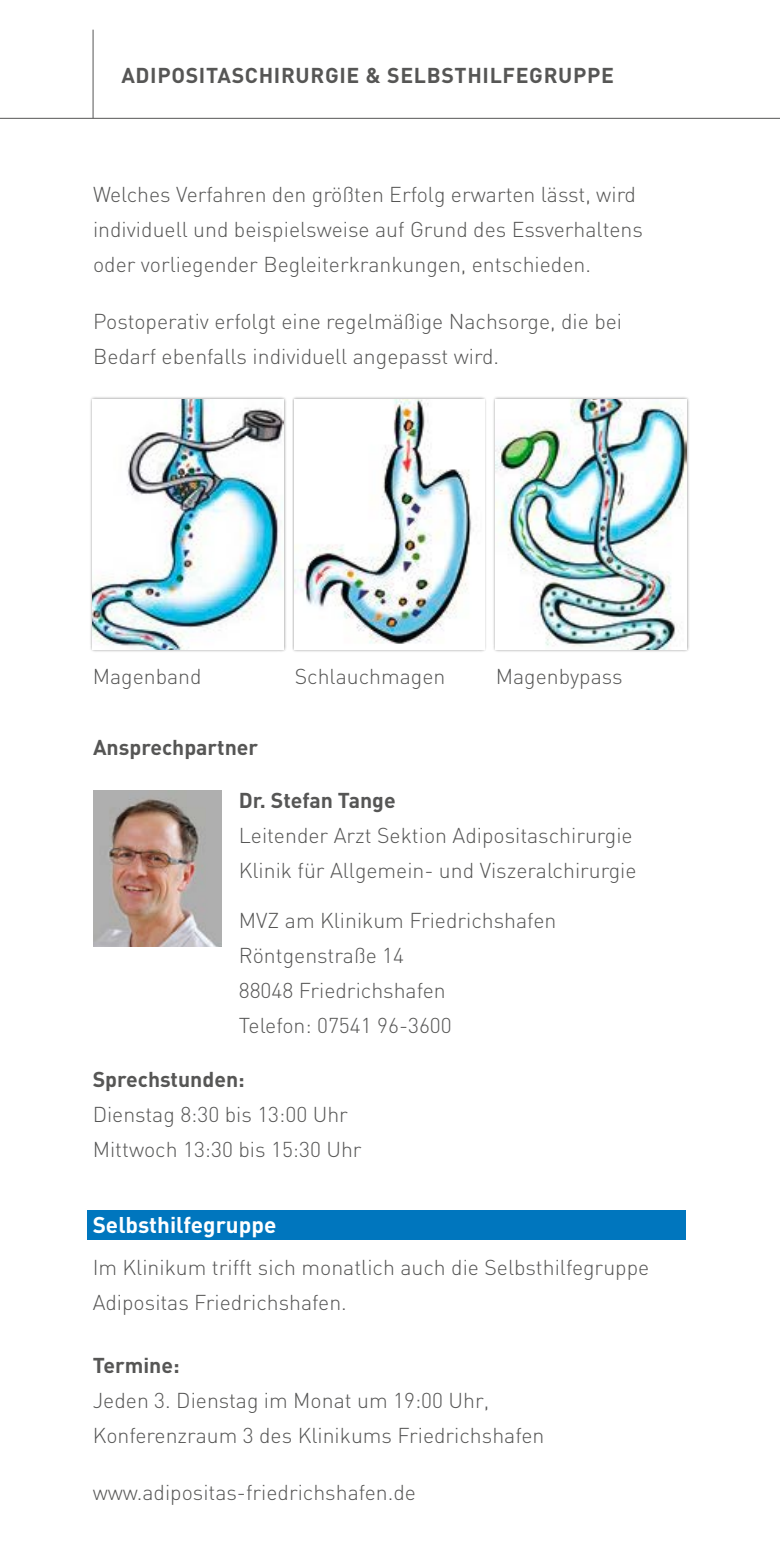
<style>
.page{position:relative;width:780px;height:1560px;background:#fff}
.page>*{position:absolute;margin:0;border:0;box-sizing:border-box;transform-origin:0 0}
.t1{font:700 22.5px "DIN";color:#fff}
.t2{font:300 21.25px/35px "DIN";color:#565655}
.t3{font:700 21.25px "DIN";color:#565655}
.t4{font:700 21.25px "DIN";letter-spacing:.03em;color:#565655}
</style>
<div class="page">
<hr style="left:93px;top:30px;width:1px;height:88px;background:#565655">
<hr style="left:0;top:118px;width:780px;height:1px;background:#565655">
<div style="left:90px;top:396px;width:197px;height:256px;background:#000;opacity:.5"></div>
<img style="left:93px;top:399px;width:190px;height:250px">
<div style="left:492px;top:396px;width:198px;height:256px;background:#000;opacity:.5"></div>
<img style="left:495px;top:399px;width:191px;height:250px">
<div style="left:292px;top:396px;width:195px;height:256px;background:#000;opacity:.5"></div>
<img style="left:295px;top:399px;width:189px;height:250px">
<div style="left:87px;top:1210px;width:599px;height:30px;background:#0076be"></div>
<img style="left:93px;top:790px;width:128px;height:156px">
<p class="t4" style="left:121px;top:62px;width:494px">ADIPOSITASCHIRURGIE &amp; SELBSTHILFEGRUPPE</p>
<p class="t2" style="left:93px;top:177px;width:551px">Welches Verfahren den größten Erfolg erwarten lässt, wird individuell und beispielsweise auf Grund des Essverhaltens oder vorliegender Begleiterkrankungen, entschieden.</p>
<p class="t2" style="left:93px;top:303px;width:530px">Postoperativ erfolgt eine regelmäßige Nachsorge, die bei<br>Bedarf ebenfalls individuell angepasst wird.</p>
<p class="t2" style="left:93px;top:659px;width:110px">Magenband</p>
<p class="t2" style="left:295px;top:659px;width:152px">Schlauchmagen</p>
<p class="t2" style="left:495px;top:659px;width:128px">Magenbypass</p>
<p class="t3" style="left:93px;top:733px;width:167px">Ansprechpartner</p>
<p class="t3" style="left:239px;top:786px;width:158px">Dr. Stefan Tange</p>
<p class="t2" style="left:239px;top:818px;width:399px">Leitender Arzt Sektion Adipositaschirurgie<br>Klinik für Allgemein- und Viszeralchirurgie</p>
<p class="t2" style="left:239px;top:902px;width:319px">MVZ am Klinikum Friedrichshafen<br>Röntgenstraße 14<br>88048 Friedrichshafen<br>Telefon: 07541 96-3600</p>
<p class="t3" style="left:93px;top:1065px;width:153px">Sprechstunden:</p>
<p class="t2" style="left:93px;top:1096px;width:270px">Dienstag 8:30 bis 13:00 Uhr<br>Mittwoch 13:30 bis 15:30 Uhr</p>
<p class="t1" style="left:93px;top:1209px;width:185px">Selbsthilfegruppe</p>
<p class="t2" style="left:93px;top:1249px;width:558px">Im Klinikum trifft sich monatlich auch die Selbsthilfegruppe<br>Adipositas Friedrichshafen.</p>
<p class="t3" style="left:93px;top:1351px;width:88px">Termine:</p>
<p class="t2" style="left:93px;top:1382px;width:453px">Jeden 3. Dienstag im Monat um 19:00 Uhr,<br>Konferenzraum 3 des Klinikums Friedrichshafen</p>
<p class="t2" style="left:93px;top:1473px;width:325px">www.adipositas-friedrichshafen.de</p>
</div>
